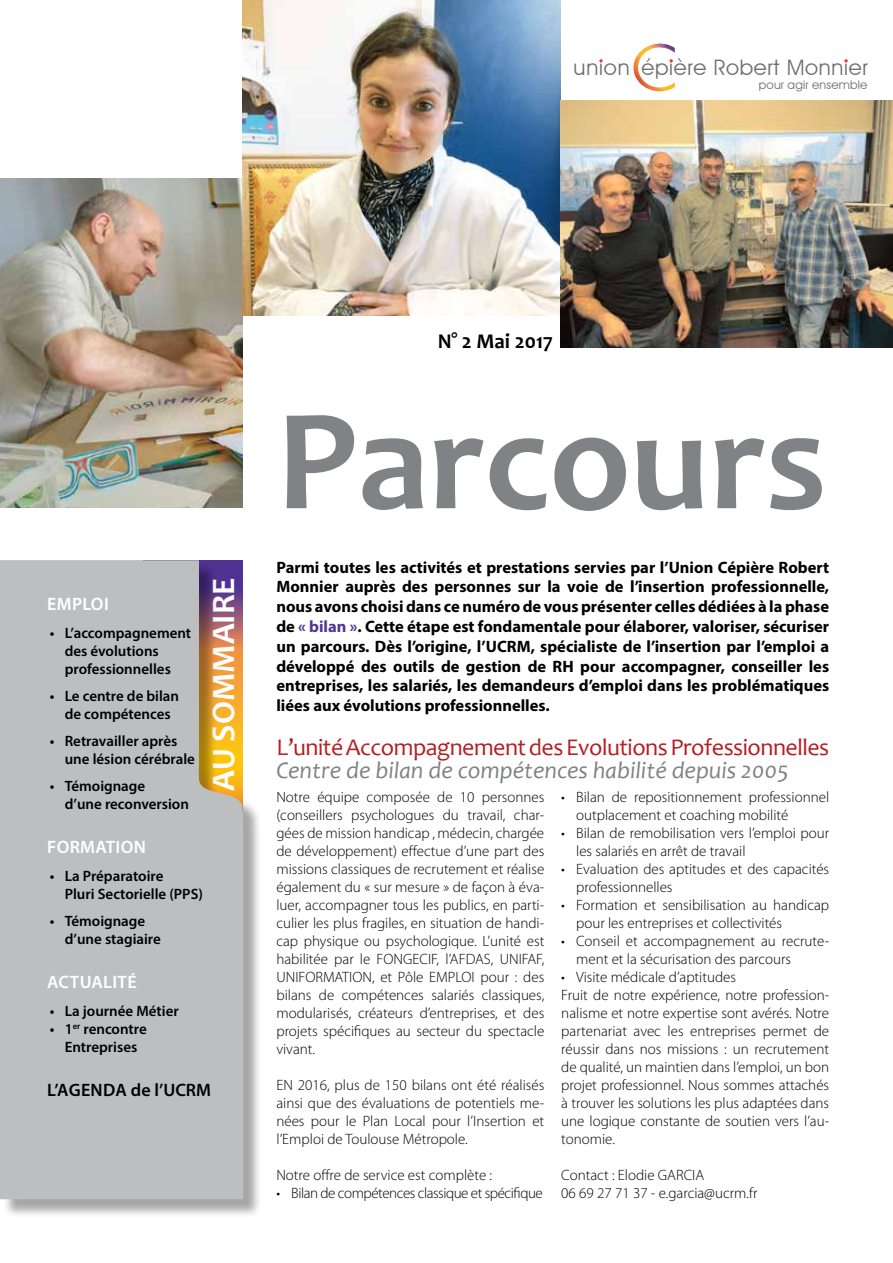
<style>
.page{position:relative;width:893px;height:1263px;background:#fff}
.page>*{position:absolute;margin:0;border:0;box-sizing:border-box;transform-origin:0 0}
.t1{font:700 145.5px "Candara";color:#808285}
.t2{font:700 33px "Candara";color:#fff}
.t3{font:24px "Candara";letter-spacing:-.02em;color:#b61d22}
.t4{font:italic 24px "Candara";color:#808285}
.t5{font:21.3px "Avant Garde IT Cby BT";letter-spacing:.035em;color:#6d6e71}
.t6{font:700 21px "Candara";color:#000}
.t7{font:600 18px "Myriad Pro";letter-spacing:.02em;color:#fff}
.t8{font:600 18px "Myriad Pro";color:#000}
.t9{font:700 16.5px/19.8px "Myriad Pro";color:#000;text-align:justify}
.t10{font:300 15px/18px "Myriad Pro";color:#000}
.t11{font:600 15px/18px "Myriad Pro";color:#000}
.t12{font:300 15px "Myriad Pro";letter-spacing:-.03em;color:#000}
.t13{font:12px "Avant Garde IT Cby BT";letter-spacing:.015em;color:#6d6e71}
.s1{color:#513493}
</style>
<div class="page">
<svg style="left:634px;top:44px;width:41px;height:47px"></svg>
<svg style="left:599px;top:59px;width:4px;height:3px"></svg>
<div style="left:2px;top:562px;width:260px;height:656px;background:#000;opacity:.35"></div>
<div style="left:0;top:560px;width:243px;height:639px;background:#bcbec0"></div>
<img style="left:0;top:178px;width:243px;height:330px">
<img style="left:242px;top:0;width:319px;height:315px">
<img style="left:560px;top:101px;width:333px;height:246px">
<h3 class="t5" style="left:574px;top:55px;width:296px">union épière Robert Monnier</h3>
<p class="t13" style="left:759px;top:77px;width:110px">pour agir ensemble</p>
<h2 class="t2" style="left:203px;top:791px;width:215px;rotate:-90deg">AU SOMMAIRE</h2>
<p class="t7" style="left:47px;top:592px;width:63px">Emploi</p>
<p class="t11" style="left:65px;top:624px;width:128px;text-indent:-15px">• L’accompagnement des évolutions professionnelles</p>
<p class="t11" style="left:50px;top:687px;width:131px;text-align:center">• Le centre de bilan de compétences</p>
<p class="t11" style="left:65px;top:732px;width:132px;text-indent:-15px">• Retravailler après une lésion cérébrale</p>
<p class="t11" style="left:65px;top:777px;width:126px;text-indent:-15px">• Témoignage<br>d’une reconversion</p>
<p class="t7" style="left:47px;top:835px;width:100px">Formation</p>
<p class="t11" style="left:65px;top:867px;width:140px;text-indent:-15px">• La Préparatoire<br>Pluri Sectorielle (PPS)</p>
<p class="t11" style="left:65px;top:912px;width:98px;text-indent:-15px">• Témoignage d’une stagiaire</p>
<p class="t7" style="left:47px;top:970px;width:91px">Actualité</p>
<p class="t11" style="left:50px;top:1002px;width:131px">• La journée Métier</p>
<p class="t11" style="left:50px;top:1020px;width:99px;text-align:center">• 1<sup>er</sup> rencontre<br>Entreprises</p>
<p class="t8" style="left:47px;top:1078px;width:165px">L’agenda de l’UCRM</p>
<h3 class="t6" style="left:438px;top:327px;width:117px">N° 2 Mai 2017</h3>
<h1 class="t1" style="left:276px;top:370px;width:552px">Parcours</h1>
<p class="t9" style="left:276px;top:557px;width:554px">Parmi toutes les activités et prestations servies par l’Union Cépière Robert Monnier auprès des personnes sur la voie de l’insertion professionnelle, nous avons choisi dans ce numéro de vous présenter celles dédiées à la phase de <span class="s1">« bilan »</span>. Cette étape est fondamentale pour élaborer, valoriser, sécuriser un parcours. Dès l’origine, l’UCRM, spécialiste de l’insertion par l’emploi a développé des outils de gestion de RH pour accompagner, conseiller les entreprises, les salariés, les demandeurs d’emploi dans les problématiques liées aux évolutions professionnelles.</p>
<h3 class="t3" style="left:276px;top:732px;width:554px">L’unité Accompagnement des Evolutions Professionnelles</h3>
<h3 class="t4" style="left:276px;top:755px;width:513px">Centre de bilan de compétences habilité depuis 2005</h3>
<p class="t10" style="left:276px;top:788px;width:269px;text-align:justify">Notre équipe composée de 10 personnes (conseillers psychologues du travail, char&shy;gées de mission handicap , médecin, chargée de développement) effectue d’une part des missions classiques de recrutement et réalise également du « sur mesure » de façon à éva&shy;luer, accompagner tous les publics, en parti&shy;culier les plus fragiles, en situation de handi&shy;cap physique ou psychologique. L’unité est habilitée par le FONGECIF, l’AFDAS, UNIFAF, UNIFORMATION, et Pôle EMPLOI pour : des bilans de compétences salariés classiques, modularisés, créateurs d’entreprises, et des projets spécifiques au secteur du spectacle vivant.</p>
<p class="t10" style="left:276px;top:1076px;width:269px;text-align:justify">EN 2016, plus de 150 bilans ont été réalisés ainsi que des évaluations de potentiels me&shy;nées pour le Plan Local pour l’Insertion et l’Emploi de Toulouse Métropole.</p>
<p class="t10" style="left:276px;top:1166px;width:217px">Notre offre de service est complète :</p>
<p class="t12" style="left:276px;top:1185px;width:268px">• Bilan de compétences classique et spécifique</p>
<p class="t10" style="left:576px;top:788px;width:254px;text-indent:-15px">• Bilan de repositionnement professionnel outplacement et coaching mobilité</p>
<p class="t10" style="left:576px;top:824px;width:254px;text-indent:-15px">• Bilan de remobilisation vers l’emploi pour les salariés en arrêt de travail</p>
<p class="t10" style="left:576px;top:860px;width:255px;text-indent:-15px">• Evaluation des aptitudes et des capacités professionnelles</p>
<p class="t10" style="left:576px;top:896px;width:254px;text-indent:-15px">• Formation et sensibilisation au handicap pour les entreprises et collectivités</p>
<p class="t10" style="left:576px;top:932px;width:254px;text-indent:-15px">• Conseil et accompagnement au recrute&shy;ment et la sécurisation des parcours</p>
<p class="t10" style="left:561px;top:968px;width:269px">• Visite médicale d’aptitudes<br>Fruit de notre expérience, notre profession&shy;nalisme et notre expertise sont avérés. Notre partenariat avec les entreprises permet de réussir dans nos missions : un recrutement de qualité, un maintien dans l’emploi, un bon projet professionnel. Nous sommes attachés à trouver les solutions les plus adaptées dans une logique constante de soutien vers l’au&shy;tonomie.</p>
<p class="t10" style="left:561px;top:1166px;width:198px">Contact : Elodie GARCIA<br>06 69 27 71 37 - e.garcia@ucrm.fr</p>
</div>
